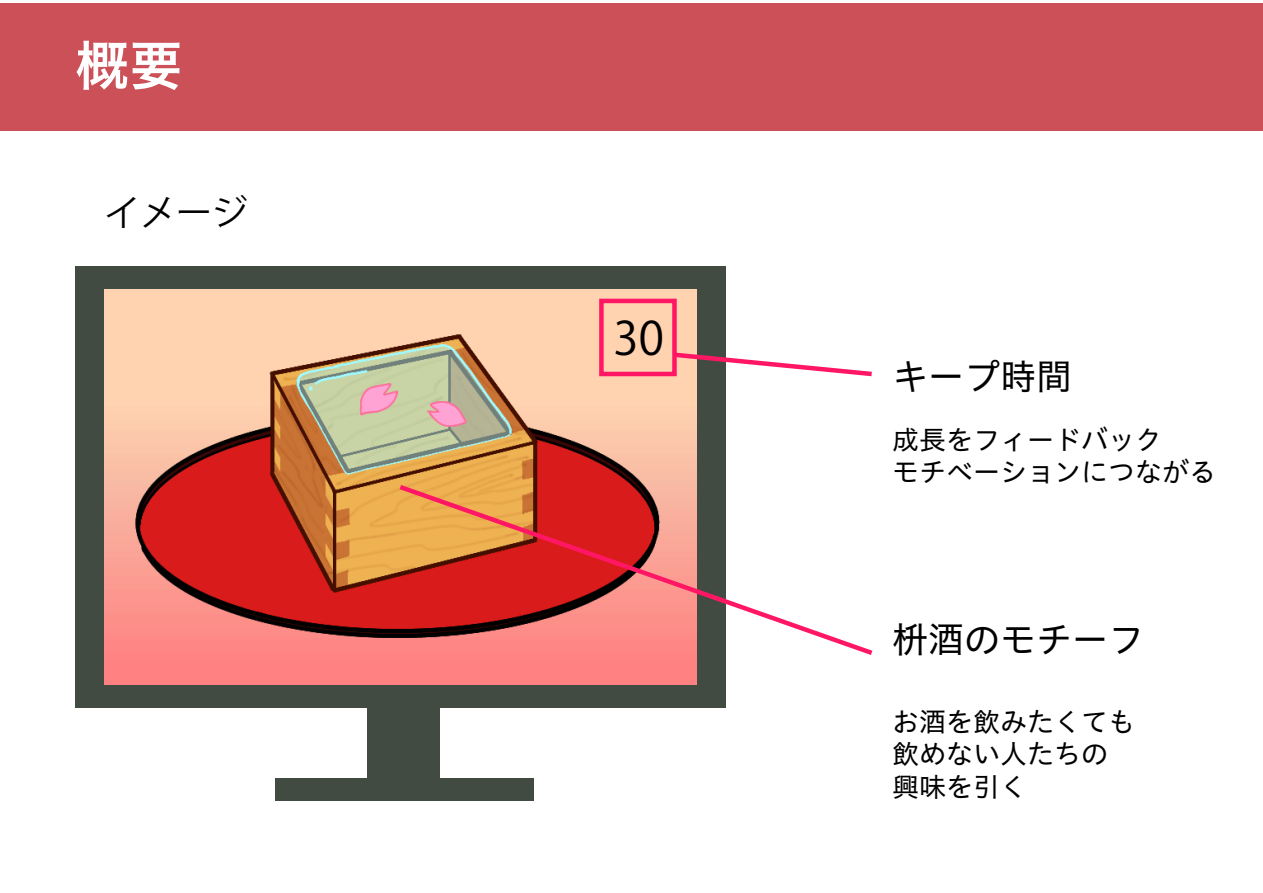
<style>
.page{position:relative;width:1263px;height:893px;background:#fff}
.page>*{position:absolute;margin:0;border:0;box-sizing:border-box;transform-origin:0 0}
.t1{font:54px "Hiragino UD Sans Std W6";color:#fff}
.t2{font:45.75px "Koz Go Pr 6 N";color:#000}
.t3{font:36px "Hiragino UD Sans Std W4";color:#000}
.t4{font:36px "Koz Go Pr 6 N";color:#000}
.t5{font:27px/32.2px "Hiragino UD Sans Std W4";color:#000}
</style>
<div class="page">
<div style="left:0;top:4px;width:1263px;height:127px;background:#cb5057"></div>
<div style="left:75px;top:266px;width:651px;height:442px;background:#424b41"></div>
<img style="left:104px;top:290px;width:592px;height:394px">
<div style="left:368px;top:697px;width:72px;height:104px;background:#424b41"></div>
<div style="left:276px;top:778px;width:258px;height:23px;background:#424b41"></div>
<div style="left:599px;top:299px;width:78px;height:77px;border:4px solid #ff1765"></div>
<svg style="left:669px;top:350px;width:203px;height:29px"></svg>
<svg style="left:395px;top:481px;width:478px;height:178px"></svg>
<h1 class="t1" style="left:75px;top:24px;width:109px">概要</h1>
<h3 class="t4" style="left:104px;top:193px;width:145px">イメージ</h3>
<h2 class="t2" style="left:614px;top:312px;width:52px">30</h2>
<h3 class="t3" style="left:892px;top:350px;width:181px">キープ時間</h3>
<p class="t5" style="left:892px;top:422px;width:325px">成長をフィードバック<br>モチベーションにつながる</p>
<h3 class="t3" style="left:892px;top:612px;width:253px">枡酒のモチーフ</h3>
<p class="t5" style="left:892px;top:704px;width:244px">お酒を飲みたくても飲めない人たちの興味を引く</p>
</div>
